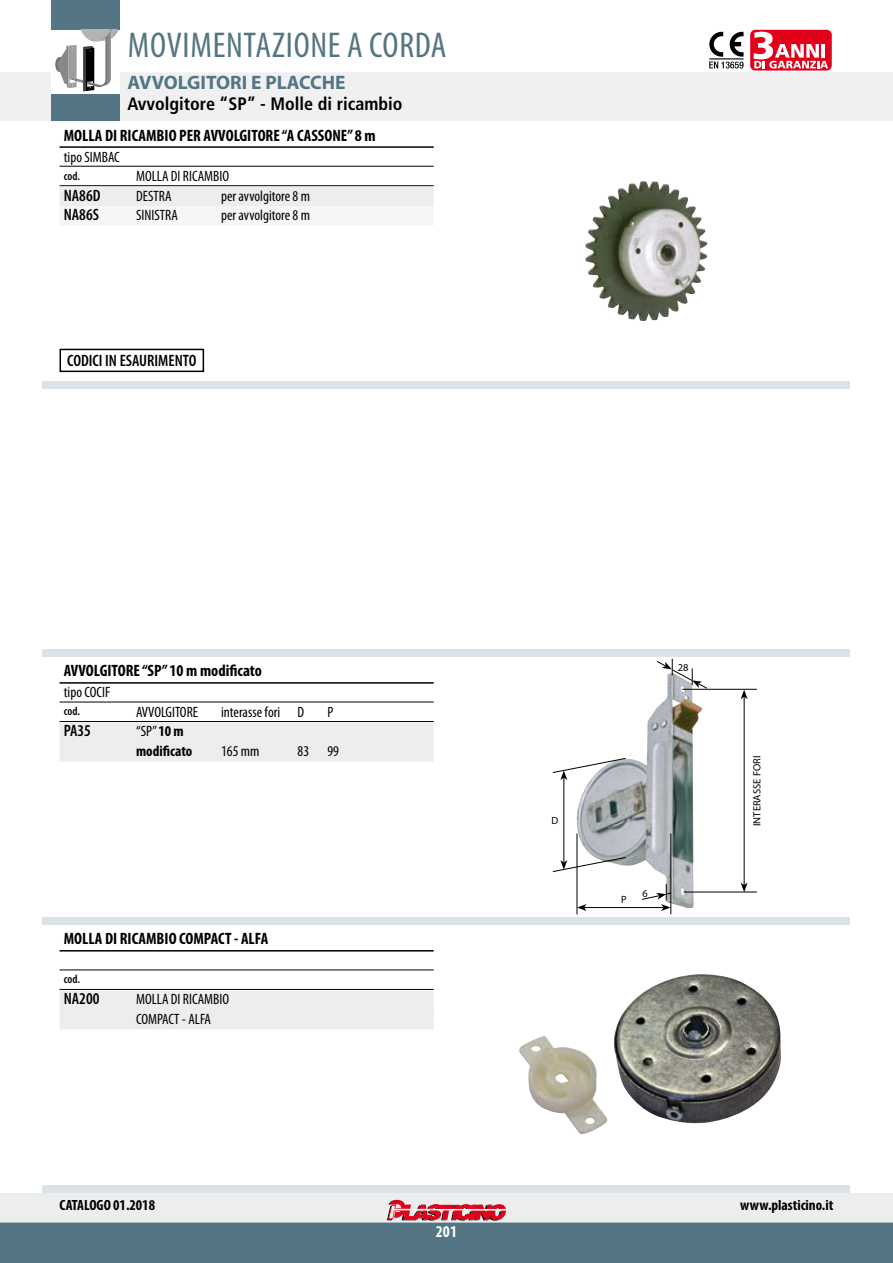
<style>
.page{position:relative;width:893px;height:1263px;background:#fff}
.page>*{position:absolute;margin:0;border:0;box-sizing:border-box;transform-origin:0 0}
.t1{font:condensed 36px "Myriad Pro";letter-spacing:.02em;color:#547583}
.t2{font:700 19.5px "Myriad Pro";color:#547583}
.t3{font:700 condensed 18px "Frutiger";color:#000}
.t4{font:700 condensed 16.5px "Myriad Pro";color:#000}
.t5{font:600 condensed 16.5px "Myriad Pro";color:#000}
.t6{font:700 condensed 16.5px "Myriad Pro";color:#fff}
.t7{font:condensed 15px/19.5px "Myriad Pro";color:#000}
.t8{font:700 condensed 15px/19.5px "Myriad Pro";color:#000}
.t9{font:600 condensed 12px "Myriad Pro";color:#000}
.t10{font:10.5px "Myriad Pro";color:#000}
.s1{font-weight:400}
</style>
<div class="page">
<div style="left:0;top:1193px;width:893px;height:29px;background:#eceded"></div>
<svg style="left:0;top:1199px;width:893px;height:64px"></svg>
<div style="left:43px;top:30px;width:807px;height:1163px;background:#dae3e8"></div>
<div style="left:0;top:0;width:893px;height:121px;background:#f0f0f0"></div>
<div style="left:0;top:0;width:893px;height:72px;background:#fff"></div>
<div style="left:51px;top:94px;width:68px;height:27px;background:#547583"></div>
<div style="left:51px;top:0;width:68px;height:30px;background:#547583"></div>
<div style="left:51px;top:30px;width:68px;height:64px;background:#fff"></div>
<svg style="left:56px;top:30px;width:62px;height:61px"></svg>
<div style="left:706px;top:30px;width:41px;height:41px;background:#fff;border-radius:5px"></div>
<svg style="left:709px;top:32px;width:34px;height:37px"></svg>
<div style="left:750px;top:30px;width:82px;height:41px;background:#e2001a;border-radius:5px"></div>
<svg style="left:753px;top:32px;width:75px;height:37px"></svg>
<div style="left:0;top:121px;width:893px;height:260px;background:#fff"></div>
<div style="left:0;top:657px;width:893px;height:259px;background:#fff"></div>
<div style="left:0;top:925px;width:893px;height:259px;background:#fff"></div>
<div style="left:0;top:389px;width:442px;height:259px;background:#fff"></div>
<img style="left:576px;top:689px;width:128px;height:219px">
<hr style="left:683px;top:892px;width:74px;height:1px;background:#000">
<hr style="left:682px;top:689px;width:75px;height:1px;background:#000">
<hr style="left:744px;top:697px;width:1px;height:188px;background:#000">
<svg style="left:741px;top:883px;width:7px;height:9px"></svg>
<svg style="left:741px;top:690px;width:7px;height:9px"></svg>
<svg style="left:656px;top:659px;width:52px;height:30px"></svg>
<hr style="left:577px;top:833px;width:1px;height:81px;background:#000">
<hr style="left:584px;top:907px;width:79px;height:1px;background:#000">
<svg style="left:577px;top:904px;width:9px;height:7px"></svg>
<hr style="left:670px;top:833px;width:1px;height:81px;background:#000">
<svg style="left:641px;top:884px;width:31px;height:27px"></svg>
<hr style="left:563px;top:778px;width:1px;height:84px;background:#000">
<svg style="left:552px;top:757px;width:74px;height:23px"></svg>
<svg style="left:552px;top:856px;width:74px;height:16px"></svg>
<div style="left:434px;top:389px;width:459px;height:259px;background:#fff"></div>
<img style="left:585px;top:181px;width:87px;height:140px">
<img style="left:519px;top:974px;width:262px;height:161px">
<div style="left:60px;top:349px;width:144px;height:23px;border:2px solid #000"></div>
<hr style="left:60px;top:682px;width:374px;height:2px;background:#000">
<hr style="left:60px;top:702px;width:374px;height:1px;background:#000">
<hr style="left:60px;top:721px;width:374px;height:1px;background:#000">
<div style="left:60px;top:722px;width:374px;height:20px;background:#eceded"></div>
<div style="left:60px;top:742px;width:374px;height:19px;background:#eceded"></div>
<hr style="left:60px;top:146px;width:374px;height:2px;background:#000">
<hr style="left:60px;top:166px;width:374px;height:1px;background:#000">
<hr style="left:60px;top:185px;width:374px;height:1px;background:#000">
<div style="left:60px;top:187px;width:374px;height:19px;background:#eceded"></div>
<div style="left:60px;top:206px;width:374px;height:20px;background:#f6f6f6"></div>
<hr style="left:60px;top:950px;width:374px;height:1px;background:#000">
<hr style="left:60px;top:969px;width:374px;height:1px;background:#000">
<hr style="left:60px;top:989px;width:374px;height:1px;background:#000">
<div style="left:60px;top:990px;width:374px;height:20px;background:#eceded"></div>
<div style="left:60px;top:1010px;width:374px;height:19px;background:#eceded"></div>
<h1 class="t1" style="left:128px;top:25px;width:320px">MOVIMENTAZIONE A CORDA</h1>
<h2 class="t2" style="left:128px;top:72px;width:220px">AVVOLGITORI E PLACCHE</h2>
<p class="t3" style="left:128px;top:93px;width:277px">Avvolgitore “SP” - Molle di ricambio</p>
<p class="t4" style="left:64px;top:126px;width:313px">MOLLA DI RICAMBIO PER AVVOLGITORE “A CASSONE” 8 m</p>
<p class="t7" style="left:64px;top:147px;width:58px">tipo SIMBAC</p>
<p class="t9" style="left:64px;top:169px;width:18px">cod.</p>
<p class="t7" style="left:136px;top:167px;width:95px">MOLLA DI RICAMBIO</p>
<p class="t5" style="left:64px;top:186px;width:38px">NA86D</p>
<p class="t7" style="left:136px;top:186px;width:37px">DESTRA</p>
<p class="t7" style="left:221px;top:186px;width:90px">per avvolgitore 8 m</p>
<p class="t5" style="left:64px;top:206px;width:37px">NA86S</p>
<p class="t7" style="left:136px;top:206px;width:43px">SINISTRA</p>
<p class="t7" style="left:221px;top:206px;width:90px">per avvolgitore 8 m</p>
<p class="t5" style="left:67px;top:352px;width:131px">CODICI IN ESAURIMENTO</p>
<p class="t4" style="left:64px;top:662px;width:200px">AVVOLGITORE “SP” 10 m modificato</p>
<p class="t7" style="left:64px;top:683px;width:48px">tipo COCIF</p>
<p class="t9" style="left:64px;top:705px;width:18px">cod.</p>
<p class="t7" style="left:136px;top:702px;width:64px">AVVOLGITORE</p>
<p class="t7" style="left:221px;top:702px;width:85px">interasse fori D</p>
<p class="t7" style="left:327px;top:702px;width:7px">P</p>
<p class="t5" style="left:64px;top:722px;width:29px">PA35</p>
<p class="t8" style="left:136px;top:722px;width:58px"><span class="s1">“SP”</span> 10 m modificato</p>
<p class="t7" style="left:221px;top:741px;width:40px">165 mm</p>
<p class="t7" style="left:298px;top:741px;width:43px">83 99</p>
<p class="t4" style="left:64px;top:930px;width:206px">MOLLA DI RICAMBIO COMPACT - ALFA</p>
<p class="t9" style="left:64px;top:973px;width:18px">cod.</p>
<p class="t5" style="left:64px;top:990px;width:37px">NA200</p>
<p class="t7" style="left:136px;top:990px;width:95px">MOLLA DI RICAMBIO<br>COMPACT - ALFA</p>
<p class="t10" style="left:552px;top:814px;width:8px">D</p>
<p class="t10" style="left:678px;top:662px;width:12px">28</p>
<p class="t10" style="left:621px;top:894px;width:7px">P</p>
<p class="t10" style="left:642px;top:888px;width:7px">6</p>
<p class="t10" style="left:751px;top:826px;width:72px;rotate:-90deg">INTERASSE FORI</p>
<p class="t8" style="left:60px;top:1196px;width:97px">CATALOGO 01.2018</p>
<p class="t8" style="left:740px;top:1196px;width:95px">www.plasticino.it</p>
<p class="t6" style="left:436px;top:1222px;width:23px">201</p>
</div>
